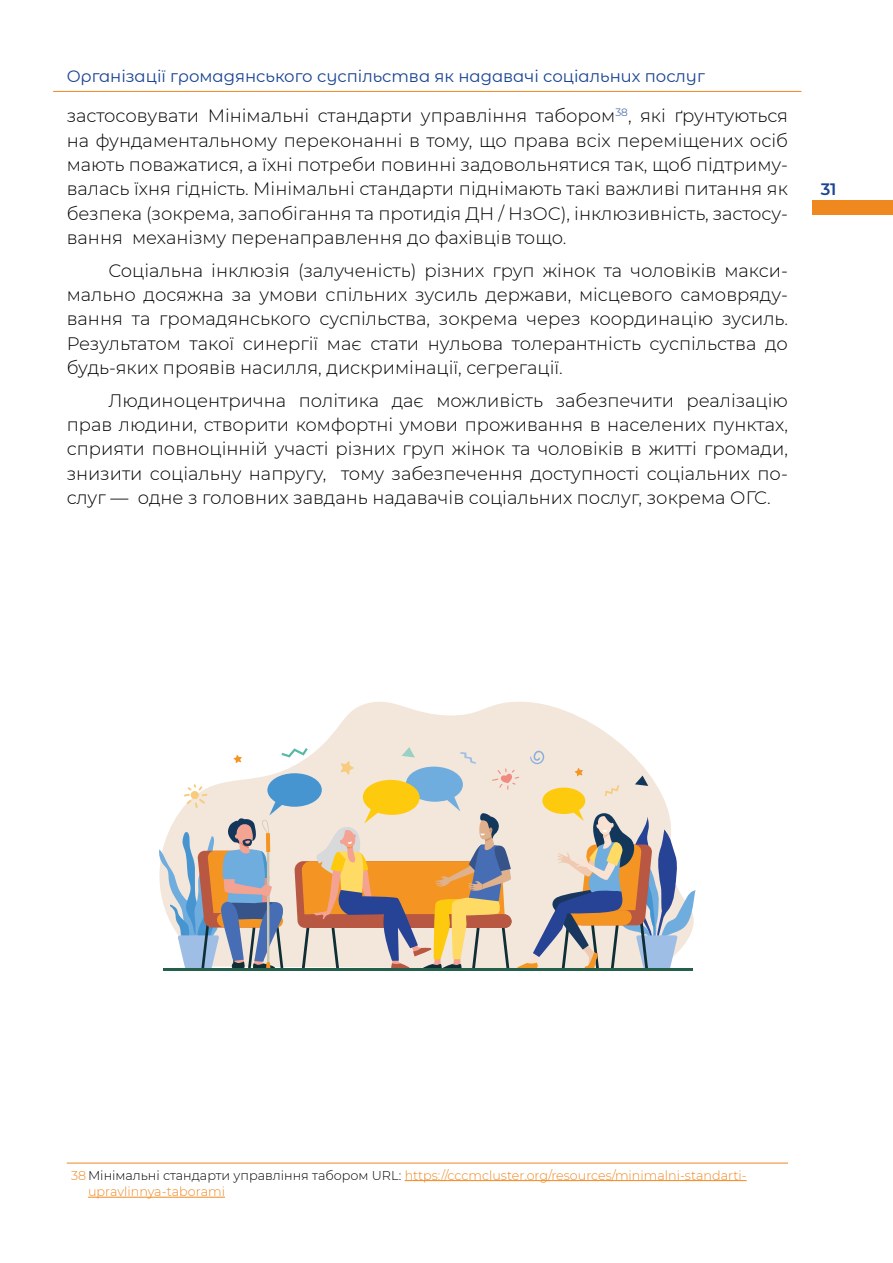
<style>
.page{position:relative;width:893px;height:1263px;background:#fff}
.page>*{position:absolute;margin:0;border:0;box-sizing:border-box;transform-origin:0 0}
.t1{font:300 18px/24.3px "Montserrat";color:#000;text-align:justify}
.t2{font:16.5px "Montserrat Alternates";color:#1a4392}
.t3{font:600 16.5px "Montserrat Alternates";color:#1a4392}
.t4{font:300 12.75px/16.5px "Montserrat";color:#f08820}
.s1{color:#000}
</style>
<div class="page">
<div style="left:812px;top:200px;width:81px;height:14px;background:#f08820"></div>
<hr style="left:53px;top:91px;width:748px;height:1px;background:#f08820">
<hr style="left:67px;top:1163px;width:721px;height:1px;background:#f08820">
<hr style="left:405px;top:1180px;width:342px;height:1px;background:#f08820">
<hr style="left:88px;top:1197px;width:137px;height:1px;background:#f08820">
<svg style="left:320px;top:702px;width:304px;height:45px;fill:#f3e6da"></svg>
<svg style="left:159px;top:747px;width:537px;height:223px;background:#d1c4b7"></svg>
<hr style="left:164px;top:968px;width:529px;height:2px;background:#245f4c">
<p class="t2" style="left:67px;top:65px;width:640px">Організації громадянського суспільства як надавачі соціальних послуг</p>
<p class="t1" style="left:67px;top:103px;width:723px">застосовувати Мінімальні стандарти управління табором<sup>38</sup>, які ґрунтуються на фундаментальному переконанні в тому, що права всіх переміщених осіб мають поважатися, а їхні потреби повинні задовольнятися так, щоб підтриму&shy;валась їхня гідність. Мінімальні стандарти піднімають такі важливі питання як безпека (зокрема, запобігання та протидія ДН / НзОС), інклюзивність, застосу&shy;вання механізму перенаправлення до фахівців тощо.</p>
<p class="t1" style="left:67px;top:258px;width:723px;text-indent:42px">Соціальна інклюзія (залученість) різних груп жінок та чоловіків макси&shy;мально досяжна за умови спільних зусиль держави, місцевого самовряду&shy;вання та громадянського суспільства, зокрема через координацію зусиль.<br>Результатом такої синергії має стати нульова толерантність суспільства до будь-яких проявів насилля, дискримінації, сегрегації.</p>
<p class="t1" style="left:67px;top:388px;width:723px;text-indent:42px">Людиноцентрична політика дає можливість забезпечити реалізацію прав людини, створити комфортні умови проживання в населених пунктах, сприяти повноцінній участі різних груп жінок та чоловіків в житті громади, знизити соціальну напругу, тому забезпечення доступності соціальних по&shy;слуг — одне з головних завдань надавачів соціальних послуг, зокрема ОГС.</p>
<p class="t3" style="left:821px;top:177px;width:17px">31</p>
<p class="t4" style="left:88px;top:1166px;width:660px;text-indent:-17px">38<span class="s1">Мінімальні стандарти управління табором URL:</span> https://cccmcluster.org/resources/minimalni-standarti&shy;upravlinnya-taborami</p>
</div>
